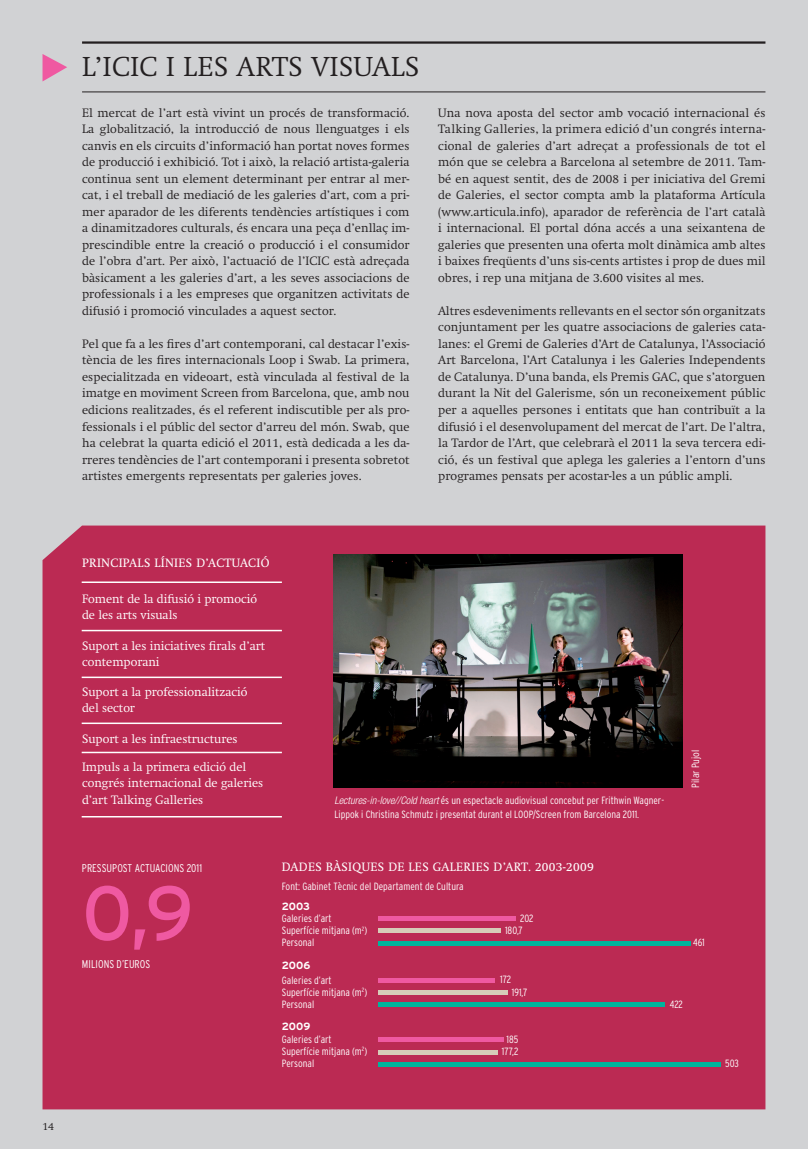
<style>
.page{position:relative;width:808px;height:1149px;background:#fff}
.page>*{position:absolute;margin:0;border:0;box-sizing:border-box;transform-origin:0 0}
.t1{font:76.5px "Interstate";color:#ef59a1}
.t2{font:300 27px "Swift";letter-spacing:.02em;color:#231f20}
.t3{font:300 12px/16.5px "Swift";letter-spacing:.01em;color:#231f20;text-align:justify}
.t4{font:300 12px/16.5px "Swift";color:#fff}
.t5{font:12px "Swift";letter-spacing:.03em;color:#fff}
.t6{font:300 condensed 11.25px "Interstate";color:#fff}
.t7{font:300 condensed 10.5px/13.5px "Interstate";color:#fff}
.t8{font:700 10.5px "Interstate";color:#fff}
.t9{font:300 10.5px "Swift";color:#231f20}
.s1{font-family:"Helvetica Neue LT";font-style:italic}
</style>
<div class="page">
<div style="left:0;top:0;width:808px;height:1148px;background:#d1d2d4"></div>
<div style="left:43px;top:525px;width:722px;height:583px;background:#bb2a53"></div>
<hr style="left:82px;top:41px;width:683px;height:3px;background:#231f20">
<hr style="left:82px;top:91px;width:683px;height:1px;background:#231f20">
<svg style="left:43px;top:54px;width:24px;height:27px"></svg>
<hr style="left:82px;top:581px;width:200px;height:2px;background:#fff">
<hr style="left:82px;top:629px;width:200px;height:2px;background:#fff">
<hr style="left:82px;top:751px;width:200px;height:2px;background:#fff">
<hr style="left:82px;top:676px;width:200px;height:2px;background:#fff">
<hr style="left:82px;top:722px;width:200px;height:1px;background:#fff">
<hr style="left:82px;top:815px;width:200px;height:2px;background:#fff">
<img style="left:333px;top:554px;width:350px;height:233px">
<div style="left:378px;top:940px;width:313px;height:5px;background:#00b59d"></div>
<div style="left:378px;top:915px;width:138px;height:5px;background:#ef59a1"></div>
<div style="left:378px;top:928px;width:122px;height:5px;background:#d6cdb8"></div>
<hr style="left:378px;top:1002px;width:287px;height:4px;background:#00b59d">
<div style="left:378px;top:977px;width:116px;height:5px;background:#ef59a1"></div>
<div style="left:378px;top:989px;width:129px;height:5px;background:#d6cdb8"></div>
<div style="left:378px;top:1061px;width:342px;height:5px;background:#00b59d"></div>
<div style="left:378px;top:1036px;width:125px;height:5px;background:#ef59a1"></div>
<div style="left:378px;top:1049px;width:120px;height:5px;background:#d6cdb8"></div>
<p class="t2" style="left:82px;top:51px;width:339px">L’ICIC I LES ARTS VISUALS</p>
<p class="t3" style="left:82px;top:104px;width:329px">El mercat de l’art està vivint un procés de transformació.<br>La globalització, la introducció de nous llenguatges i els canvis en els circuits d’informació han portat noves formes de producció i exhibició. Tot i això, la relació artista-galeria continua sent un element determinant per entrar al mer&shy;cat, i el treball de mediació de les galeries d’art, com a pri&shy;mer aparador de les diferents tendències artístiques i com a dinamitzadores culturals, és encara una peça d’enllaç im&shy;prescindible entre la creació o producció i el consumidor de l’obra d’art. Per això, l’actuació de l’ICIC està adreçada bàsicament a les galeries d’art, a les seves associacions de professionals i a les empreses que organitzen activitats de difusió i promoció vinculades a aquest sector.</p>
<p class="t3" style="left:82px;top:335px;width:329px">Pel que fa a les fires d’art contemporani, cal destacar l’exis&shy;tència de les fires internacionals Loop i Swab. La primera, especialitzada en videoart, està vinculada al festival de la imatge en moviment Screen from Barcelona, que, amb nou edicions realitzades, és el referent indiscutible per als pro&shy;fessionals i el públic del sector d’arreu del món. Swab, que ha celebrat la quarta edició el 2011, està dedicada a les da&shy;rreres tendències de l’art contemporani i presenta sobretot artistes emergents representats per galeries joves.</p>
<p class="t3" style="left:438px;top:104px;width:329px">Una nova aposta del sector amb vocació internacional és<br>Talking Galleries, la primera edició d’un congrés interna-</p>
<p class="t3" style="left:438px;top:137px;width:329px">cional de galeries d’art adreçat a professionals de tot el món que se celebra a Barcelona al setembre de 2011. Tam&shy;bé en aquest sentit, des de 2008 i per iniciativa del Gremi de Galeries, el sector compta amb la plataforma Artícula (www.articula.info), aparador de referència de l’art català i internacional. El portal dóna accés a una seixantena de galeries que presenten una oferta molt dinàmica amb altes i baixes freqüents d’uns sis-cents artistes i prop de dues mil obres, i rep una mitjana de 3.600 visites al mes.</p>
<p class="t3" style="left:438px;top:302px;width:329px">Altres esdeveniments rellevants en el sector són organitzats conjuntament per les quatre associacions de galeries cata&shy;lanes: el Gremi de Galeries d’Art de Catalunya, l’Associació Art Barcelona, l’Art Catalunya i les Galeries Independents de Catalunya. D’una banda, els Premis GAC, que s’atorguen durant la Nit del Galerisme, són un reconeixement públic per a aquelles persones i entitats que han contribuït a la difusió i el desenvolupament del mercat de l’art. De l’altra, la Tardor de l’Art, que celebrarà el 2011 la seva tercera edi&shy;ció, és un festival que aplega les galeries a l’entorn d’uns programes pensats per acostar-les a un públic ampli.</p>
<p class="t9" style="left:43px;top:1120px;width:13px">14</p>
<p class="t5" style="left:82px;top:556px;width:189px">PRINCIPALS LÍNIES D’ACTUACIÓ</p>
<p class="t4" style="left:82px;top:590px;width:177px">Foment de la difusió i promoció</p>
<p class="t4" style="left:82px;top:606px;width:97px">de les arts visuals</p>
<p class="t4" style="left:82px;top:637px;width:185px">Suport a les iniciatives firals d’art contemporani</p>
<p class="t4" style="left:82px;top:683px;width:167px">Suport a la professionalització</p>
<p class="t4" style="left:82px;top:699px;width:54px">del sector</p>
<p class="t4" style="left:82px;top:730px;width:157px">Suport a les infraestructures</p>
<p class="t4" style="left:82px;top:758px;width:183px">Impuls a la primera edició del congrés internacional de galeries d’art Talking Galleries</p>
<p class="t7" style="left:334px;top:793px;width:331px"><span class="s1">Lectures-in-love//Cold heart</span> és un espectacle audiovisual concebut per Frithwin Wagner-<br>Lippok i Christina Schmutz i presentat durant el LOOP/Screen from Barcelona 2011.</p>
<p class="t7" style="left:688px;top:787px;width:39px;rotate:-90deg">Pilar Pujol</p>
<p class="t6" style="left:82px;top:861px;width:122px">PRESSUPOST ACTUACIONS 2011</p>
<p class="t1" style="left:82px;top:869px;width:113px">0,9</p>
<p class="t6" style="left:82px;top:956px;width:70px">MILIONS D’EUROS</p>
<p class="t5" style="left:282px;top:860px;width:313px">DADES BÀSIQUES DE LES GALERIES D’ART. 2003-2009</p>
<p class="t7" style="left:282px;top:878px;width:183px">Font: Gabinet Tècnic del Departament de Cultura</p>
<p class="t7" style="left:282px;top:911px;width:51px">Galeries d’art</p>
<p class="t7" style="left:282px;top:923px;width:87px">Superfície mitjana (m<sup>2</sup>)</p>
<p class="t7" style="left:282px;top:935px;width:34px">Personal</p>
<p class="t7" style="left:282px;top:972px;width:51px">Galeries d’art</p>
<p class="t7" style="left:282px;top:984px;width:87px">Superfície mitjana (m<sup>2</sup>)</p>
<p class="t7" style="left:282px;top:996px;width:34px">Personal</p>
<p class="t7" style="left:282px;top:1031px;width:51px">Galeries d’art</p>
<p class="t7" style="left:282px;top:1043px;width:87px">Superfície mitjana (m<sup>2</sup>)</p>
<p class="t7" style="left:282px;top:1055px;width:34px">Personal</p>
<p class="t8" style="left:282px;top:899px;width:30px">2003</p>
<p class="t7" style="left:520px;top:910px;width:15px">202</p>
<p class="t7" style="left:505px;top:923px;width:19px">180,7</p>
<p class="t8" style="left:282px;top:959px;width:30px">2006</p>
<p class="t7" style="left:500px;top:972px;width:13px">172</p>
<p class="t7" style="left:512px;top:984px;width:17px">191,7</p>
<p class="t8" style="left:282px;top:1019px;width:30px">2009</p>
<p class="t7" style="left:507px;top:1031px;width:13px">185</p>
<p class="t7" style="left:502px;top:1044px;width:18px">177,2</p>
<p class="t7" style="left:693px;top:935px;width:13px">461</p>
<p class="t7" style="left:670px;top:996px;width:15px">422</p>
<p class="t7" style="left:725px;top:1056px;width:15px">503</p>
</div>
